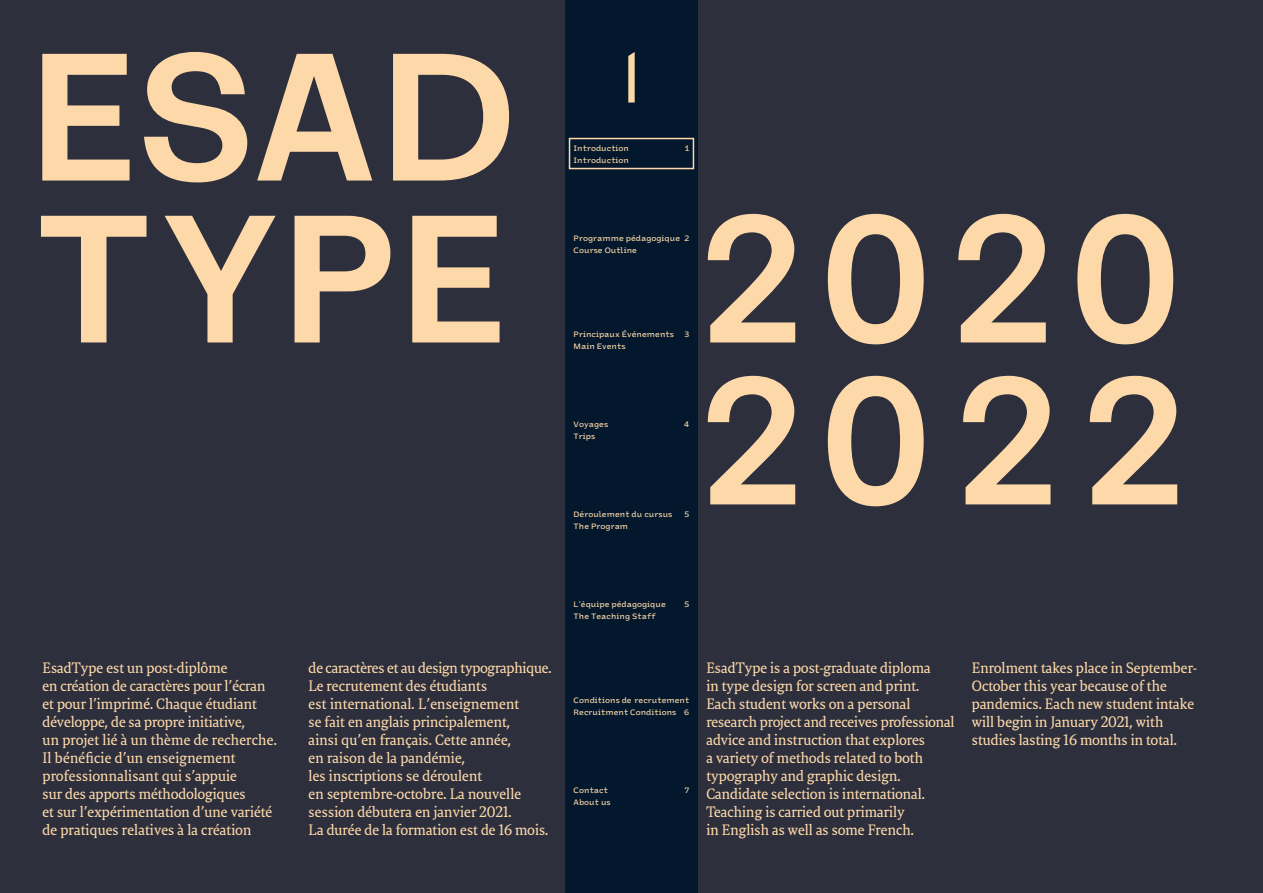
<style>
.page{position:relative;width:1263px;height:893px;background:#fff}
.page>*{position:absolute;margin:0;border:0;box-sizing:border-box;transform-origin:0 0}
.t1{font:700 190.5px "Welfare Grot";letter-spacing:.04em;color:#fdd9a9}
.t2{font:75px "Welfare Grot";color:#fdd9a9}
.t3{font:36px "Welfare Grot";color:#fdd9a9}
.t4{font:15px/18px "Neel Serif";color:#fdd9a9}
.t5{font:9px/12px "Tiga Micro";color:#fdd9a9}
</style>
<div class="page">
<div style="left:0;top:0;width:565px;height:893px;background:#2e2f3d"></div>
<div style="left:698px;top:0;width:565px;height:893px;background:#2e2f3d"></div>
<div style="left:565px;top:0;width:133px;height:893px;background:#04182d"></div>
<div style="left:569px;top:138px;width:125px;height:31px;border:2px solid #fdd9a9"></div>
<h2 class="t2" style="left:620px;top:34px;width:25px">1</h2>
<h1 class="t1" style="left:28px;top:8px;width:489px">ESAD</h1>
<h1 class="t1" style="left:41px;top:169px;width:1143px">TYPE 2020</h1>
<h1 class="t1" style="left:696px;top:331px;width:498px">2022</h1>
<p class="t5" style="left:574px;top:141px;width:57px">Introduction</p>
<p class="t5" style="left:685px;top:141px;width:6px">1</p>
<p class="t5" style="left:574px;top:153px;width:57px">Introduction</p>
<p class="t5" style="left:574px;top:231px;width:117px">Programme pédagogique 2<br>Course Outline</p>
<p class="t5" style="left:574px;top:327px;width:117px">Principaux Événements 3</p>
<p class="t5" style="left:574px;top:339px;width:54px">Main Events</p>
<p class="t5" style="left:574px;top:417px;width:36px">Voyages</p>
<p class="t5" style="left:684px;top:417px;width:7px">4</p>
<p class="t5" style="left:574px;top:429px;width:23px">Trips</p>
<h3 class="t3" style="left:701px;top:454px;width:205px">Introduction</h3>
<p class="t5" style="left:574px;top:507px;width:100px">Déroulement du cursus</p>
<p class="t5" style="left:684px;top:507px;width:6px">5</p>
<p class="t5" style="left:574px;top:519px;width:56px">The Program</p>
<p class="t5" style="left:574px;top:597px;width:94px">L’équipe pédagogique</p>
<p class="t5" style="left:684px;top:597px;width:6px">5</p>
<p class="t5" style="left:574px;top:609px;width:83px">The Teaching Staff</p>
<p class="t4" style="left:43px;top:658px;width:236px">EsadType est un post-diplôme<br>en création de caractères pour l’écran et pour l’imprimé. Chaque étudiant développe, de sa propre initiative,<br>un projet lié à un thème de recherche.<br>Il bénéficie d’un enseignement professionnalisant qui s’appuie<br>sur des apports méthodologiques<br>et sur l’expérimentation d’une variété de pratiques relatives à la création</p>
<p class="t4" style="left:309px;top:658px;width:244px">de caractères et au design typographique.<br>Le recrutement des étudiants<br>est international. L’enseignement<br>se fait en anglais principalement,<br>ainsi qu’en français. Cette année,<br>en raison de la pandémie,<br>les inscriptions se déroulent<br>en septembre-octobre. La nouvelle session débutera en janvier 2021.<br>La durée de la formation est de 16 mois.</p>
<p class="t4" style="left:706px;top:658px;width:250px">EsadType is a post-graduate diploma<br>in type design for screen and print.<br>Each student works on a personal research project and receives professional advice and instruction that explores<br>a variety of methods related to both typography and graphic design.<br>Candidate selection is international.<br>Teaching is carried out primarily<br>in English as well as some French.</p>
<p class="t4" style="left:972px;top:658px;width:226px">Enrolment takes place in September-October this year because of the pandemics. Each new student intake will begin in January 2021, with studies lasting 16 months in total.</p>
<p class="t5" style="left:574px;top:693px;width:117px">Conditions de recrutement<br>Recruitment Conditions 6</p>
<p class="t5" style="left:574px;top:783px;width:36px">Contact</p>
<p class="t5" style="left:684px;top:783px;width:7px">7</p>
<p class="t5" style="left:574px;top:795px;width:39px">About us</p>
</div>
